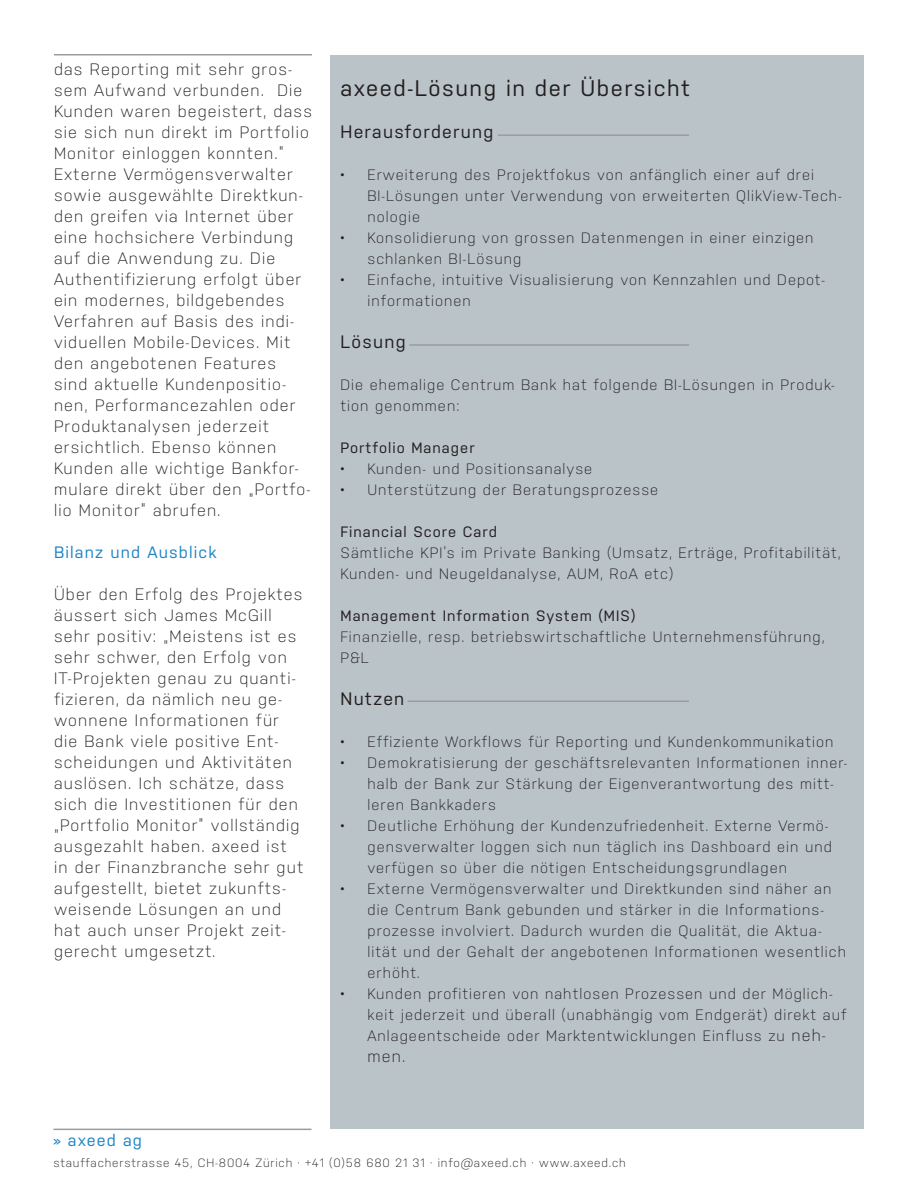
<style>
.page{position:relative;width:918px;height:1188px;background:#fff}
.page>*{position:absolute;margin:0;border:0;box-sizing:border-box;transform-origin:0 0}
.t1{font:22.5px "Nudista";letter-spacing:.07em;color:#231f20}
.t2{font:18px "Nudista";letter-spacing:.07em;color:#231f20}
.t3{font:300 16.5px/21px "Nudista";letter-spacing:.07em;color:#231f20}
.t4{font:16.5px "Nudista";letter-spacing:.07em;color:#1f85c7}
.t5{font:300 15px/21px "Nudista";letter-spacing:.07em;color:#231f20}
.t6{font:15px "Nudista";letter-spacing:.07em;color:#231f20}
.t7{font:300 12px "Nudista";letter-spacing:.07em;color:#231f20}
.s1{font-size:16.5px}
</style>
<div class="page">
<hr style="left:54px;top:54px;width:258px;height:2px;background:#9a9c9e">
<div style="left:330px;top:56px;width:534px;height:1073px;background:#bac3c8"></div>
<hr style="left:498px;top:134px;width:191px;height:2px;background:#9a9c9e">
<hr style="left:409px;top:344px;width:280px;height:2px;background:#9a9c9e">
<hr style="left:408px;top:700px;width:281px;height:2px;background:#9a9c9e">
<hr style="left:53px;top:1129px;width:258px;height:1px;background:#9a9c9e">
<p class="t3" style="left:54px;top:57px;width:260px">das Reporting mit sehr gros&shy;sem Aufwand verbunden. Die<br>Kunden waren begeistert, dass sie sich nun direkt im Portfolio<br>Monitor einloggen konnten.“<br>Externe Vermögensverwalter sowie ausgewählte Direktkun&shy;den greifen via Internet über eine hochsichere Verbindung auf die Anwendung zu. Die<br>Authentifizierung erfolgt über ein modernes, bildgebendes<br>Verfahren auf Basis des indi&shy;viduellen Mobile-Devices. Mit den angebotenen Features sind aktuelle Kundenpositio&shy;nen, Performancezahlen oder<br>Produktanalysen jederzeit ersichtlich. Ebenso können<br>Kunden alle wichtige Bankfor&shy;mulare direkt über den „Portfo&shy;lio Monitor“ abrufen.</p>
<p class="t4" style="left:54px;top:540px;width:164px">Bilanz und Ausblick</p>
<p class="t3" style="left:54px;top:582px;width:251px">Über den Erfolg des Projektes äussert sich James McGill sehr positiv: „Meistens ist es sehr schwer, den Erfolg von<br>IT-Projekten genau zu quanti&shy;fizieren, da nämlich neu ge&shy;wonnene Informationen für die Bank viele positive Ent&shy;scheidungen und Aktivitäten auslösen. Ich schätze, dass sich die Investitionen für den „Portfolio Monitor“ vollständig ausgezahlt haben. axeed ist in der Finanzbranche sehr gut aufgestellt, bietet zukunfts&shy;weisende Lösungen an und hat auch unser Projekt zeit&shy;gerecht umgesetzt.</p>
<h1 class="t1" style="left:340px;top:72px;width:351px">axeed-Lösung in der Übersicht</h1>
<p class="t2" style="left:340px;top:119px;width:154px">Herausforderung</p>
<p class="t5" style="left:368px;top:163px;width:476px;text-indent:-27px">• Erweiterung des Projektfokus von anfänglich einer auf drei<br>BI-Lösungen unter Verwendung von erweiterten QlikView-Tech&shy;nologie</p>
<p class="t5" style="left:368px;top:226px;width:448px;text-indent:-27px">• Konsolidierung von grossen Datenmengen in einer einzigen schlanken BI-Lösung</p>
<p class="t5" style="left:368px;top:268px;width:459px;text-indent:-27px">• Einfache, intuitive Visualisierung von Kennzahlen und Depot&shy;informationen</p>
<p class="t2" style="left:340px;top:329px;width:67px">Lösung</p>
<p class="t5" style="left:340px;top:373px;width:496px">Die ehemalige Centrum Bank hat folgende BI-Lösungen in Produk&shy;tion genommen:</p>
<p class="t6" style="left:340px;top:437px;width:136px">Portfolio Manager</p>
<p class="t5" style="left:340px;top:457px;width:253px">• Kunden- und Positionsanalyse</p>
<p class="t5" style="left:340px;top:478px;width:319px">• Unterstützung der Beratungsprozesse</p>
<p class="t6" style="left:340px;top:521px;width:158px">Financial Score Card</p>
<p class="t5" style="left:340px;top:541px;width:502px">Sämtliche KPI’s im Private Banking (Umsatz, Erträge, Profitabilität,<br>Kunden- und Neugeldanalyse, AUM, RoA etc)</p>
<p class="t6" style="left:340px;top:605px;width:296px">Management Information System (MIS)</p>
<p class="t5" style="left:340px;top:625px;width:486px">Finanzielle, resp. betriebswirtschaftliche Unternehmensführung,<br>P&amp;L</p>
<p class="t2" style="left:340px;top:686px;width:65px">Nutzen</p>
<p class="t5" style="left:340px;top:730px;width:494px">• Effiziente Workflows für Reporting und Kundenkommunikation</p>
<p class="t5" style="left:368px;top:751px;width:482px;text-indent:-27px">• Demokratisierung der geschäftsrelevanten Informationen inner&shy;halb der Bank zur Stärkung der Eigenverantwortung des mitt&shy;leren Bankkaders</p>
<p class="t5" style="left:368px;top:814px;width:466px;text-indent:-27px">• Deutliche Erhöhung der Kundenzufriedenheit. Externe Vermö&shy;gensverwalter loggen sich nun täglich ins Dashboard ein und verfügen so über die nötigen Entscheidungsgrundlagen</p>
<p class="t5" style="left:368px;top:877px;width:480px;text-indent:-27px">• Externe Vermögensverwalter und Direktkunden sind näher an die Centrum Bank gebunden und stärker in die Informations&shy;prozesse involviert. Dadurch wurden die Qualität, die Aktua&shy;lität und der Gehalt der angebotenen Informationen wesentlich erhöht.</p>
<p class="t5" style="left:368px;top:982px;width:480px;text-indent:-27px">• Kunden profitieren von nahtlosen Prozessen und der Möglich&shy;keit jederzeit und überall (unabhängig vom Endgerät) direkt auf<br>Anlageentscheide oder Marktentwicklungen Einfluss zu <span class="s1">neh-</span></p>
<p class="t3" style="left:367px;top:1044px;width:39px">men.</p>
<p class="t4" style="left:53px;top:1128px;width:90px">» axeed ag</p>
<p class="t7" style="left:53px;top:1154px;width:574px">stauffacherstrasse 45, CH-8004 Zürich · +41 (0)58 680 21 31 · info@axeed.ch · www.axeed.ch</p>
</div>
